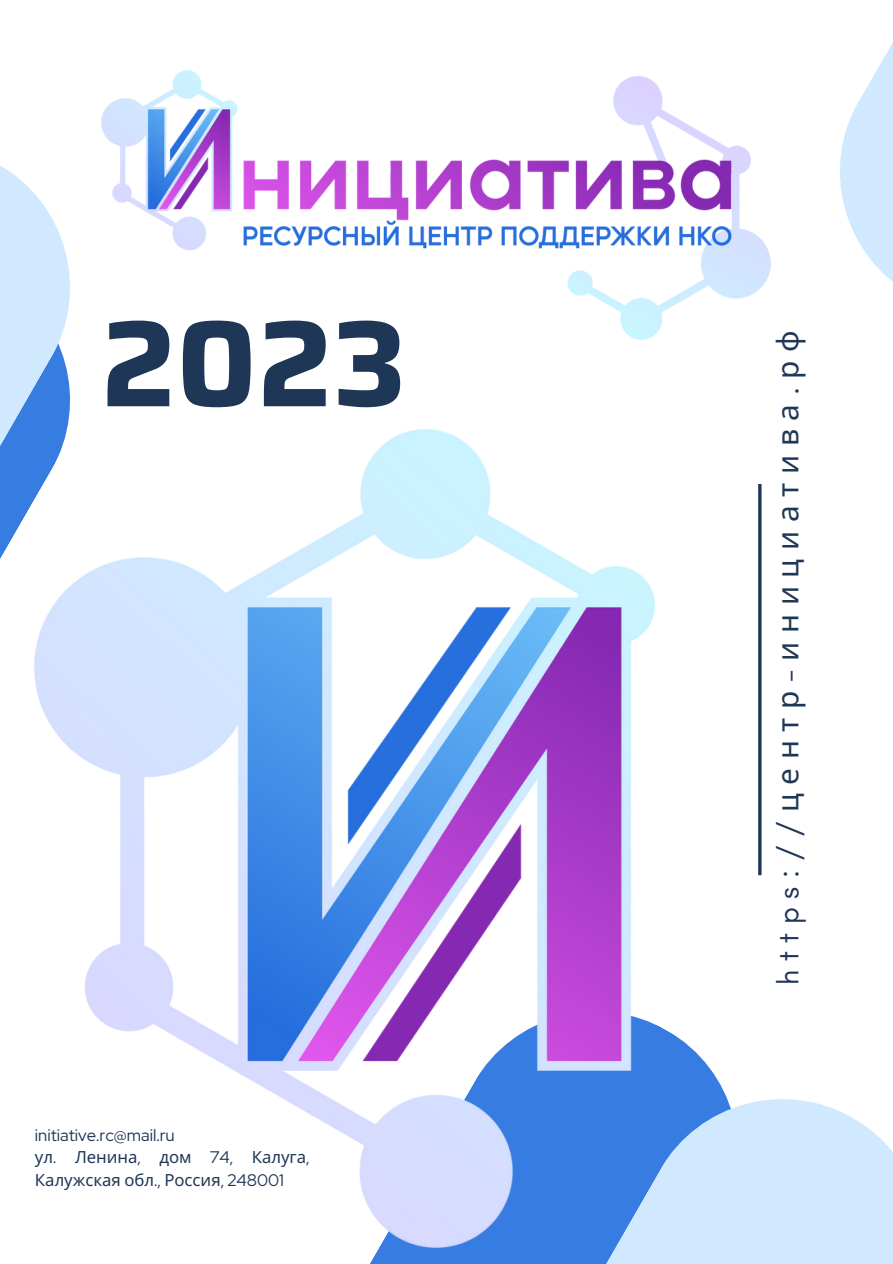
<style>
.page{position:relative;width:893px;height:1264px;background:#fff}
.page>*{position:absolute;margin:0;border:0;box-sizing:border-box;transform-origin:0 0}
.t1{font:700 123px "Saira";color:#1f3756}
.t2{font:29.85px "Noto Sans";letter-spacing:.29em;color:#1f3756}
.t3{font:16.65px/22.5px "Noto Sans";color:#1f3756}
.t4{font:16.65px "Red Hat Display";color:#1f3756}
.s1{font-family:"Red Hat Display"}
.s2{font-family:"Glacial Indifference"}
</style>
<div class="page">
<svg style="left:370px;top:1024px;width:347px;height:239px;fill:#377ce1"></svg>
<svg style="left:480px;top:1078px;width:412px;height:185px;background:#c0dcfa"></svg>
<svg style="left:840px;top:44px;width:52px;height:237px"></svg>
<svg style="left:0;top:166px;width:70px;height:513px;fill:#d0e9ff"></svg>
<hr style="left:758px;top:484px;width:3px;height:391px;background:#1f3756">
<img style="left:101px;top:71px;width:669px;height:269px">
<img style="left:35px;top:430px;width:619px;height:816px">
<p class="t1" style="left:101px;top:266px;width:307px">2023</p>
<p class="t4" style="left:35px;top:1123px;width:141px">initiative.rc@mail.ru</p>
<p class="t3" style="left:35px;top:1145px;width:276px">ул<span class="s1">.</span> Ленина<span class="s1">,</span> дом <span class="s1">74,</span> Калуга<span class="s1">,<br></span>Калужская обл<span class="s1">.,</span> Россия<span class="s1">, 248001</span></p>
<p class="t2" style="left:766px;top:985px;width:656px;rotate:-90deg"><span class="s2">https://</span>центр<span class="s2">-</span>инициатива<span class="s2">.</span>рф</p>
</div>
